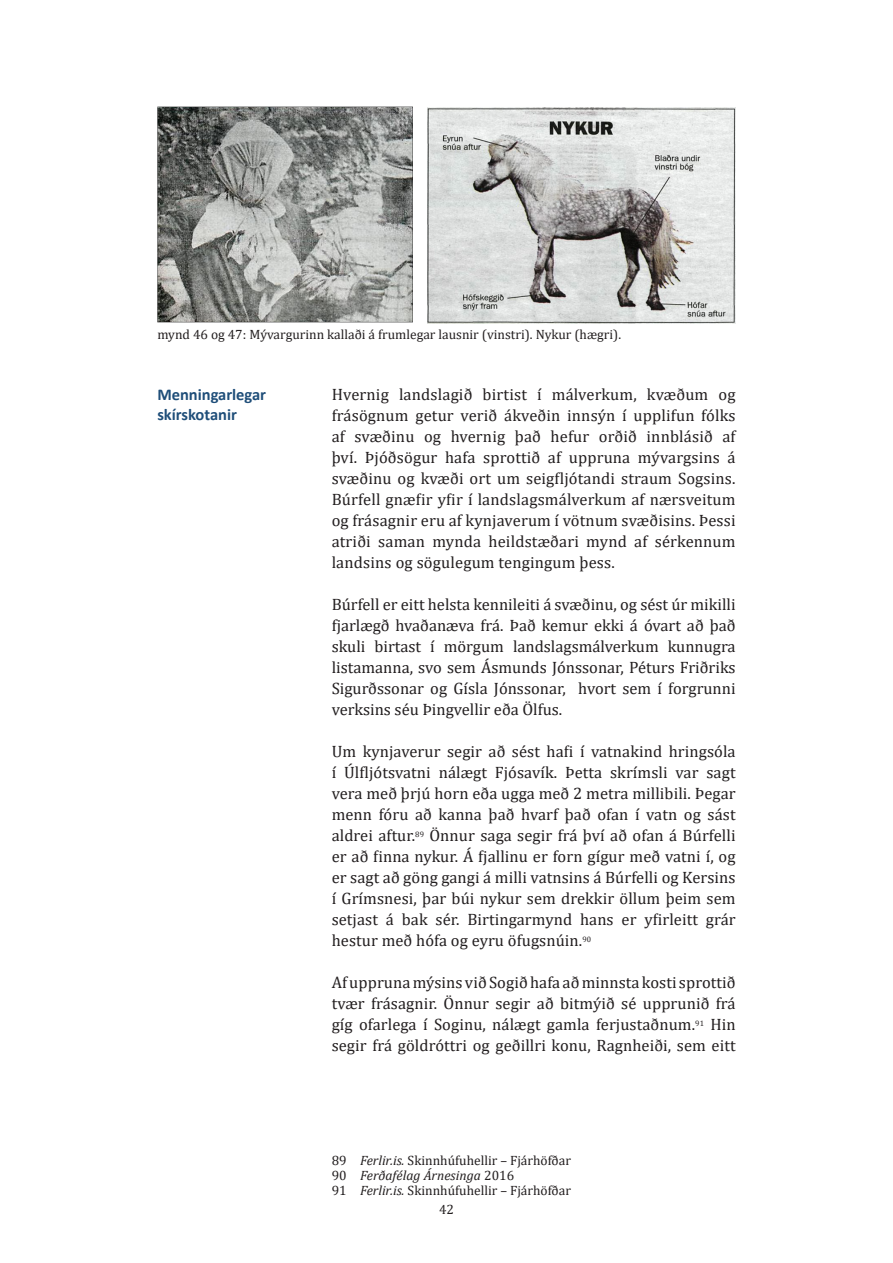
<style>
.page{position:relative;width:893px;height:1263px;background:#fff}
.page>*{position:absolute;margin:0;border:0;box-sizing:border-box;transform-origin:0 0}
.t1{font:16.5px/21px "Cambria";letter-spacing:.005em;color:#231f20;text-align:justify}
.header2vinstri{font:700 16.5px/19.5px "Calibri";color:#1f4e79}
.Paragraph_Style_1{font:13.5px "Cambria";color:#231f20}
.Paragraph_Style_1-2{font:italic 13.5px "Cambria";letter-spacing:.005em;color:#231f20}
.s1{font-style:italic}
.s2{font-style:normal}
</style>
<div class="page">
<img style="left:157px;top:106px;width:256px;height:216px">
<img style="left:428px;top:107px;width:308px;height:217px">
<p class="Paragraph_Style_1" style="left:157px;top:326px;width:465px">mynd 46 og 47: Mývargurinn kallaði á frumlegar lausnir (vinstri). Nykur (hægri).</p>
<p class="header2vinstri" style="left:157px;top:385px;width:110px">Menningarlegar skírskotanir</p>
<p class="t1" style="left:332px;top:384px;width:405px">Hvernig landslagið birtist í málverkum, kvæðum og frásögnum getur verið ákveðin innsýn í upplifun fólks af svæðinu og hvernig það hefur orðið innblásið af því. Þjóðsögur hafa sprottið af uppruna mývargsins á svæðinu og kvæði ort um seigfljótandi straum Sogsins.<br>Búrfell gnæfir yfir í landslagsmálverkum af nærsveitum og frásagnir eru af kynjaverum í vötnum svæðisins. Þessi atriði saman mynda heildstæðari mynd af sérkennum landsins og sögulegum tengingum þess.</p>
<p class="t1" style="left:332px;top:594px;width:405px">Búrfell er eitt helsta kennileiti á svæðinu, og sést úr mikilli fjarlægð hvaðanæva frá. Það kemur ekki á óvart að það skuli birtast í mörgum landslagsmálverkum kunnugra listamanna, svo sem Ásmunds Jónssonar, Péturs Friðriks Sigurðssonar og Gísla Jónssonar, hvort sem í forgrunni verksins séu Þingvellir eða Ölfus.</p>
<p class="t1" style="left:332px;top:741px;width:405px">Um kynjaverur segir að sést hafi í vatnakind hringsóla í Úlfljótsvatni nálægt Fjósavík. Þetta skrímsli var sagt vera með þrjú horn eða ugga með 2 metra millibili. Þegar menn fóru að kanna það hvarf það ofan í vatn og sást aldrei aftur.<sup>89</sup> Önnur saga segir frá því að ofan á Búrfelli er að finna nykur. Á fjallinu er forn gígur með vatni í, og er sagt að göng gangi á milli vatnsins á Búrfelli og Kersins í Grímsnesi, þar búi nykur sem drekkir öllum þeim sem setjast á bak sér. Birtingarmynd hans er yfirleitt grár hestur með hófa og eyru öfugsnúin.<sup>90</sup></p>
<p class="t1" style="left:332px;top:972px;width:405px">Af uppruna mýsins við Sogið hafa að minnsta kosti sprottið tvær frásagnir. Önnur segir að bitmýið sé upprunið frá gíg ofarlega í Soginu, nálægt gamla ferjustaðnum.<sup>91</sup> Hin segir frá göldróttri og geðillri konu, Ragnheiði, sem eitt</p>
<p class="Paragraph_Style_1" style="left:332px;top:1152px;width:241px">89 <span class="s1">Ferlir.is.</span> Skinnhúfuhellir – Fjárhöfðar</p>
<p class="Paragraph_Style_1-2" style="left:332px;top:1166px;width:184px"><span class="s2">90</span> Ferðafélag Árnesinga <span class="s2">2016</span></p>
<p class="Paragraph_Style_1" style="left:332px;top:1182px;width:241px">91 <span class="s1">Ferlir.is.</span> Skinnhúfuhellir – Fjárhöfðar</p>
<p class="Paragraph_Style_1" style="left:439px;top:1202px;width:16px">42</p>
</div>
